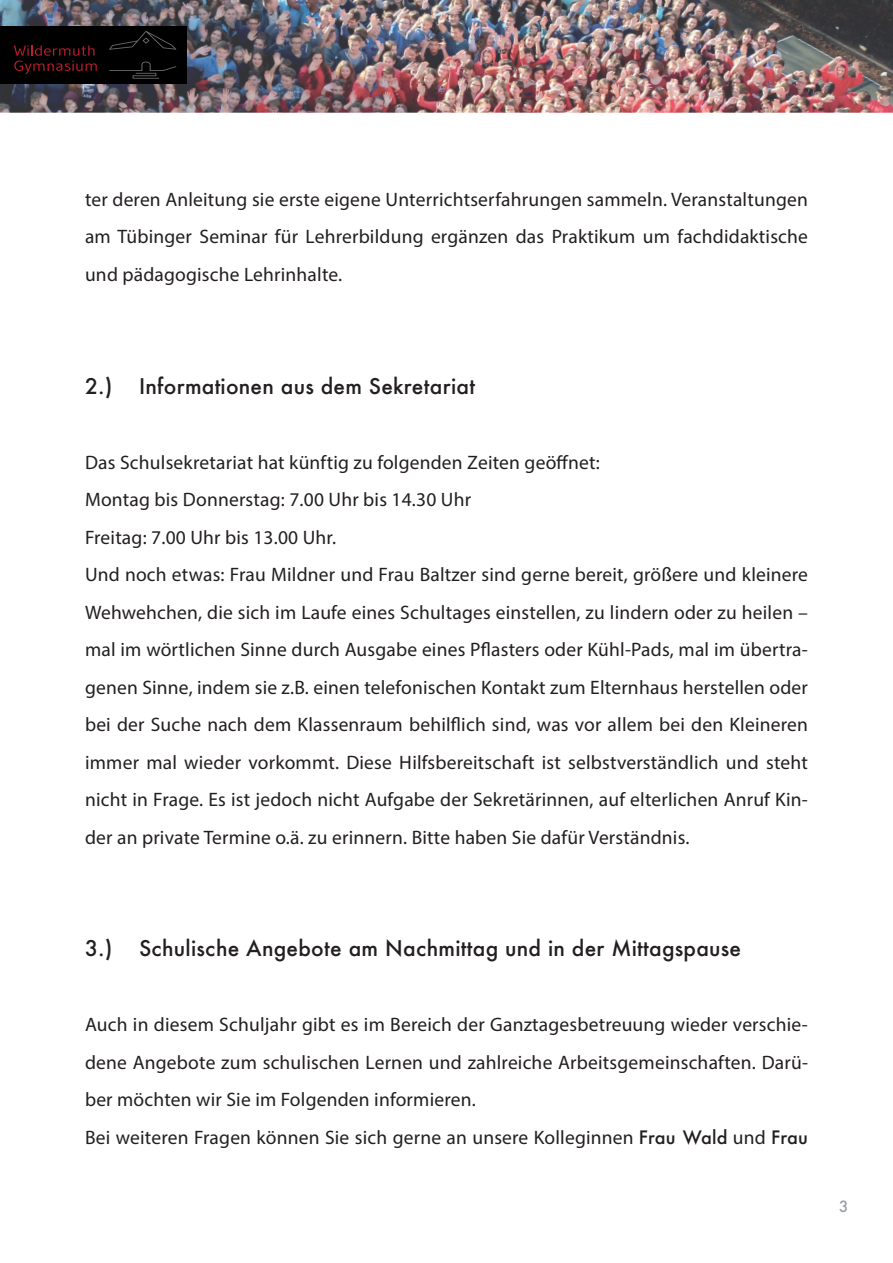
<style>
.page{position:relative;width:893px;height:1263px;background:#fff}
.page>*{position:absolute;margin:0;border:0;box-sizing:border-box;transform-origin:0 0}
.t1{font:500 21px "Futura";letter-spacing:.01em;color:#231f20}
.t2{font:19.5px/37.5px "Myriad Pro";letter-spacing:.01em;color:#231f20}
.t3{font:500 15px "Futura";color:#93a1aa}
.s1{font-family:"Futura";font-weight:500;font-size:18px}
</style>
<div class="page">
<img style="left:0;top:0;width:893px;height:113px">
<div style="left:0;top:26px;width:187px;height:57px;background:#000"></div>
<svg style="left:14px;top:46px;width:83px;height:28px"></svg>
<svg style="left:109px;top:62px;width:67px;height:17px"></svg>
<svg style="left:109px;top:31px;width:67px;height:19px"></svg>
<p class="t2" style="left:85px;top:180px;width:724px;text-align:justify">ter deren Anleitung sie erste eigene Unterrichtserfahrungen sammeln. Veranstaltungen am Tübinger Seminar für Lehrerbildung ergänzen das Praktikum um fachdidaktische und pädagogische Lehrinhalte.</p>
<p class="t1" style="left:85px;top:371px;width:29px">2.)</p>
<p class="t1" style="left:139px;top:371px;width:338px">Informationen aus dem Sekretariat</p>
<p class="t2" style="left:85px;top:443px;width:724px">Das Schulsekretariat hat künftig zu folgenden Zeiten geöffnet:<br>Montag bis Donnerstag: 7.00 Uhr bis 14.30 Uhr<br>Freitag: 7.00 Uhr bis 13.00 Uhr.<br>Und noch etwas: Frau Mildner und Frau Baltzer sind gerne bereit, größere und kleinere Wehwehchen, die sich im Laufe eines Schultages einstellen, zu lindern oder zu heilen – mal im wörtlichen Sinne durch Ausgabe eines Pflasters oder Kühl-Pads, mal im übertra&shy;genen Sinne, indem sie z.B. einen telefonischen Kontakt zum Elternhaus herstellen oder bei der Suche nach dem Klassenraum behilflich sind, was vor allem bei den Kleineren immer mal wieder vorkommt. Diese Hilfsbereitschaft ist selbstverständlich und steht nicht in Frage. Es ist jedoch nicht Aufgabe der Sekretärinnen, auf elterlichen Anruf Kin&shy;der an private Termine o.ä. zu erinnern. Bitte haben Sie dafür Verständnis.</p>
<p class="t1" style="left:85px;top:934px;width:29px">3.)</p>
<p class="t1" style="left:139px;top:934px;width:604px">Schulische Angebote am Nachmittag und in der Mittagspause</p>
<p class="t2" style="left:85px;top:1005px;width:724px">Auch in diesem Schuljahr gibt es im Bereich der Ganztagesbetreuung wieder verschie&shy;dene Angebote zum schulischen Lernen und zahlreiche Arbeitsgemeinschaften. Darü&shy;ber möchten wir Sie im Folgenden informieren.<br>Bei weiteren Fragen können Sie sich gerne an unsere Kolleginnen <span class="s1">Frau Wald</span> und <span class="s1">Frau</span></p>
<p class="t3" style="left:839px;top:1196px;width:11px">3</p>
</div>
